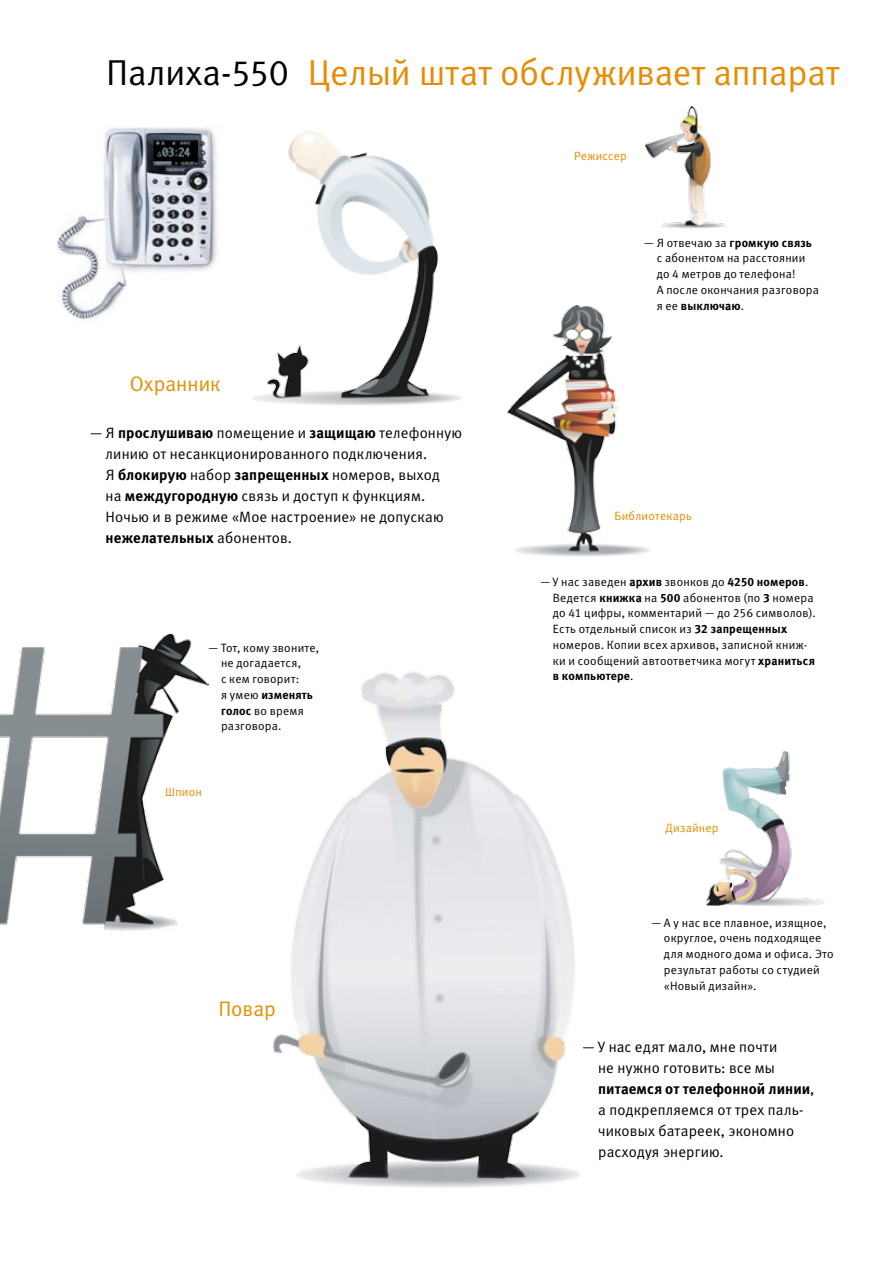
<style>
.page{position:relative;width:893px;height:1263px;background:#fff}
.page>*{position:absolute;margin:0;border:0;box-sizing:border-box;transform-origin:0 0}
.t1{font:36px "Meta Normal LFC";color:#e78c00}
.t2{font:36px "Meta Normal LFC";color:#000}
.t3{font:21px "Meta Normal LFC";color:#e78c00}
.t4{font:15px/21px "Meta Normal LFC";letter-spacing:.015em;color:#000}
.t5{font:15px "Meta Bold LFC";letter-spacing:.01em;color:#000}
.t6{font:12px/15.8px "Meta Normal LFC";letter-spacing:.02em;color:#000}
.t7{font:12px "Meta Bold LFC";letter-spacing:.015em;color:#000}
.t8{font:12px "Meta Normal LFC";letter-spacing:.02em;color:#e78c00}
.s1{font-family:"Meta Normal LFC"}
.s2{font-family:"Meta Bold LFC"}
.s3{font-family:"Meta Bold Caps LFC"}
</style>
<div class="page">
<img style="left:56px;top:127px;width:161px;height:196px">
<img style="left:273px;top:672px;width:307px;height:516px">
<img style="left:706px;top:751px;width:119px;height:155px">
<img style="left:0;top:633px;width:208px;height:298px">
<img style="left:507px;top:305px;width:143px;height:252px">
<img style="left:253px;top:130px;width:209px;height:275px">
<img style="left:646px;top:106px;width:80px;height:123px">
<h1 class="t2" style="left:106px;top:52px;width:184px">Палиха-550</h1>
<h1 class="t1" style="left:308px;top:52px;width:533px">Целый штат обслуживает аппарат</h1>
<p class="t8" style="left:574px;top:149px;width:54px">Режиссер</p>
<h2 class="t3" style="left:130px;top:372px;width:92px">Охранник</h2>
<p class="t7" style="left:644px;top:235px;width:169px"><span class="s1">— Я отвечаю за</span> громкую связь</p>
<p class="t6" style="left:657px;top:250px;width:164px">с абонентом на расстоянии до 4 метров до телефона!<br>А после окончания разговора</p>
<p class="t7" style="left:657px;top:298px;width:89px"><span class="s1">я ее</span> выключаю<span class="s1">.</span></p>
<p class="t4" style="left:106px;top:422px;width:358px;text-indent:-16px">— Я <span class="s2">прослушиваю</span> помещение и <span class="s2">защищаю</span> телефонную линию от несанкционированного подключения.<br>Я <span class="s2">блокирую</span> набор <span class="s2">запрещенных</span> номеров, выход<br>на <span class="s2">междугородную</span> связь и доступ к функциям.<br>Ночью и в режиме «Мое настроение» не допускаю</p>
<p class="t5" style="left:106px;top:529px;width:188px">нежелатель-ных <span class="s1">абонентов.</span></p>
<p class="t6" style="left:221px;top:640px;width:100px;text-indent:-13px">— Тот, кому звоните, не догадается,<br>с кем говорит:</p>
<p class="t7" style="left:221px;top:688px;width:93px"><span class="s1">я умею</span> изменять</p>
<p class="t6" style="left:221px;top:703px;width:84px"><span class="s2">голос</span> во время разговора.</p>
<p class="t8" style="left:165px;top:785px;width:38px">Шпион</p>
<h2 class="t3" style="left:218px;top:997px;width:59px">Повар</h2>
<p class="t8" style="left:614px;top:509px;width:79px">Библиотекарь</p>
<p class="t6" style="left:553px;top:574px;width:264px;text-indent:-13px">— У нас заведен <span class="s2">архив</span> звонков до <span class="s2">4250 номеров</span>.<br>Ведется <span class="s2">книжка</span> на <span class="s2">500</span> абонентов (по <span class="s2">3</span> номера до 41 цифры, комментарий — до 256 символов).<br>Есть отдельный список из <span class="s3">32</span> <span class="s2">запрещенных </span>номеров. Копии всех архивов, записной книж&shy;ки и сообщений автоответчика могут <span class="s2">храниться</span></p>
<p class="t7" style="left:553px;top:669px;width:82px">в компьютере<span class="s1">.</span></p>
<p class="t8" style="left:666px;top:821px;width:54px">Дизайнер</p>
<p class="t6" style="left:664px;top:914px;width:171px;text-indent:-13px">— А у нас все плавное, изящное, округлое, очень подходящее для модного дома и офиса. Это результат работы со студией «Новый дизайн».</p>
<p class="t4" style="left:583px;top:1036px;width:196px;text-align:right">— У нас едят мало, мне почти не нужно готовить: все мы</p>
<p class="t5" style="left:598px;top:1080px;width:218px">питаемся от телефонной линии<span class="s1">,</span></p>
<p class="t4" style="left:598px;top:1099px;width:207px">а подкрепляемся от трех паль&shy;чиковых батареек, экономно расходуя энергию.</p>
</div>
